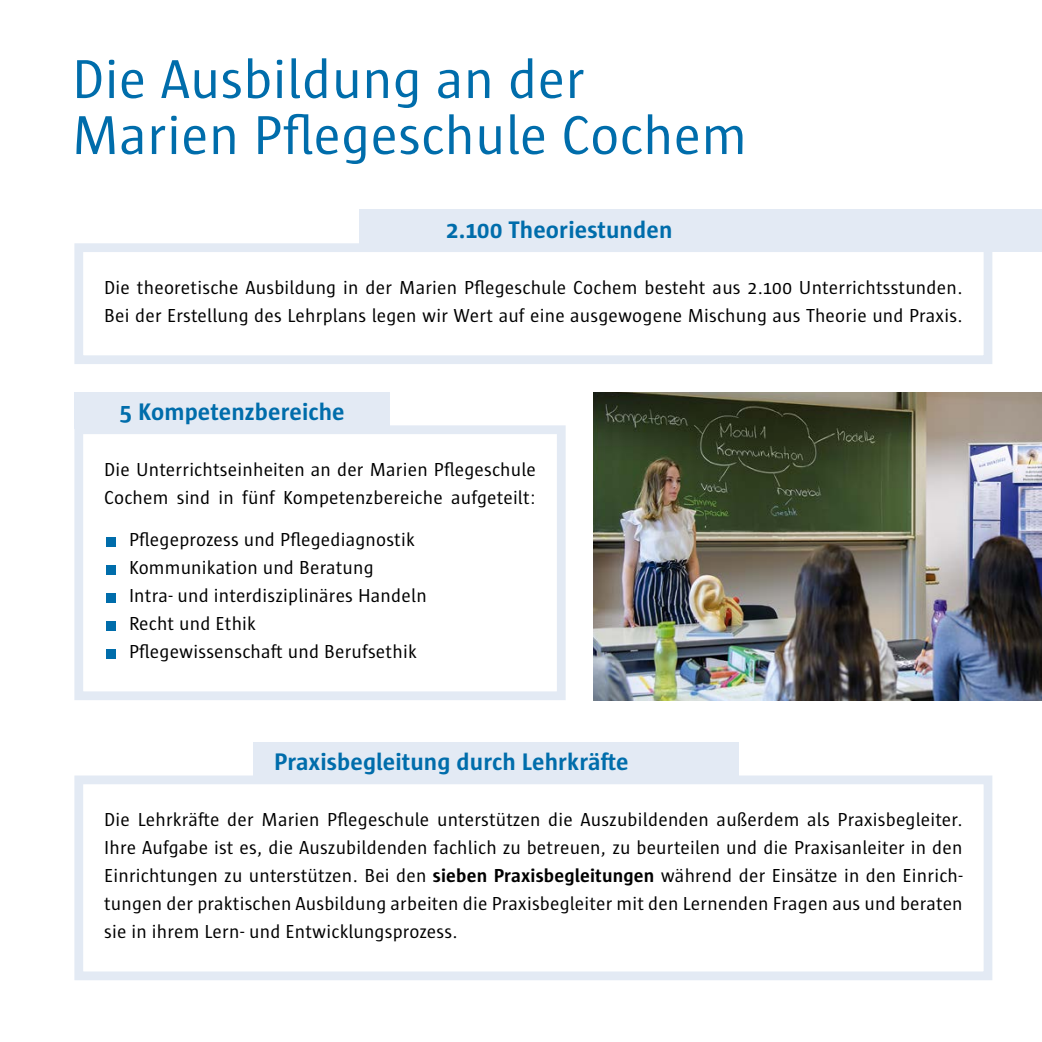
<style>
.page{position:relative;width:1042px;height:1042px;background:#fff}
.page>*{position:absolute;margin:0;border:0;box-sizing:border-box;transform-origin:0 0}
.t1{font:56px/56px "Sun";letter-spacing:.005em;color:#006dab}
.t2{font:700 24.5px "Sun";letter-spacing:.005em;color:#006dab}
.t3{font:19.25px/28px "Sun";letter-spacing:.01em;color:#000}
.s1{font-weight:700}
</style>
<div class="page">
<div style="left:253px;top:742px;width:485px;height:37px;background:#e3eaf4"></div>
<div style="left:360px;top:210px;width:682px;height:42px;background:#e3eaf4"></div>
<div style="left:74px;top:392px;width:316px;height:37px;background:#e3eaf4"></div>
<div style="left:74px;top:243px;width:918px;height:121px;border:9px solid #e3eaf4"></div>
<div style="left:74px;top:425px;width:492px;height:275px;border:9px solid #e3eaf4"></div>
<div style="left:74px;top:775px;width:918px;height:205px;border:9px solid #e3eaf4"></div>
<div style="left:106px;top:537px;width:9px;height:9px;background:#006dab"></div>
<div style="left:106px;top:565px;width:9px;height:9px;background:#006dab"></div>
<div style="left:106px;top:593px;width:9px;height:9px;background:#006dab"></div>
<div style="left:106px;top:621px;width:9px;height:9px;background:#006dab"></div>
<div style="left:106px;top:649px;width:9px;height:9px;background:#006dab"></div>
<img style="left:594px;top:392px;width:448px;height:308px">
<h1 class="t1" style="left:72px;top:51px;width:676px">Die Ausbildung an der<br>Marien Pflegeschule Cochem</h1>
<p class="t2" style="left:446px;top:216px;width:228px">2.100 Theoriestunden</p>
<p class="t3" style="left:104px;top:273px;width:860px">Die theoretische Ausbildung in der Marien Pflegeschule Cochem besteht aus 2.100 Unterrichtsstunden.<br>Bei der Erstellung des Lehrplans legen wir Wert auf eine ausgewogene Mischung aus Theorie und Praxis.</p>
<p class="t2" style="left:120px;top:398px;width:226px">5 Kompetenzbereiche</p>
<p class="t3" style="left:104px;top:455px;width:433px">Die Unterrichtseinheiten an der Marien Pflegeschule<br>Cochem sind in fünf Kompetenzbereiche aufgeteilt:</p>
<p class="t3" style="left:129px;top:525px;width:299px">Pflegeprozess und Pflegediagnostik<br>Kommunikation und Beratung<br>Intra- und interdisziplinäres Handeln<br>Recht und Ethik<br>Pflegewissenschaft und Berufsethik</p>
<p class="t2" style="left:274px;top:748px;width:356px">Praxisbegleitung durch Lehrkräfte</p>
<p class="t3" style="left:104px;top:805px;width:860px;text-align:justify">Die Lehrkräfte der Marien Pflegeschule unterstützen die Auszubildenden außerdem als Praxisbegleiter.<br>Ihre Aufgabe ist es, die Auszubildenden fachlich zu betreuen, zu beurteilen und die Praxisanleiter in den Einrichtungen zu unterstützen. Bei den <span class="s1">sieben Praxisbegleitungen</span> während der Einsätze in den Einrich&shy;tungen der praktischen Ausbildung arbeiten die Praxisbegleiter mit den Lernenden Fragen aus und beraten sie in ihrem Lern- und Entwicklungsprozess.</p>
</div>
